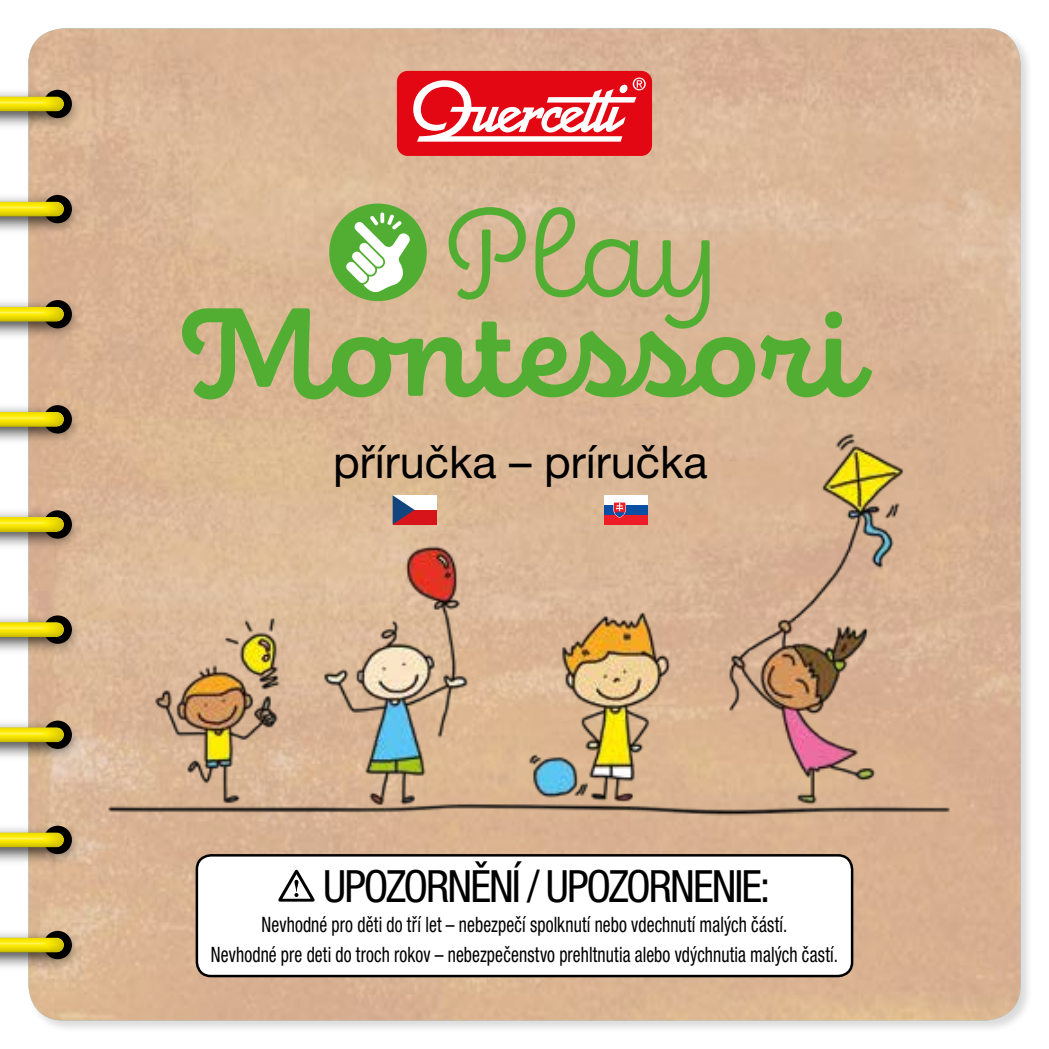
<style>
.page{position:relative;width:1049px;height:1049px;background:#fff}
.page>*{position:absolute;margin:0;border:0;box-sizing:border-box;transform-origin:0 0}
.t1{font:700 127.5px "Eldwin Script";color:#52ae32;scale:.96 1}
.t2{font:300 127.5px "Eldwin Script";color:#52ae32;scale:.96 1}
.t3{font:45px "Helvetica Neue LT Pro";color:#000}
.t4{font:condensed 44.5px "Helvetica Neue LT Pro";letter-spacing:-.045em;color:#000}
.t5{font:condensed 21.25px/30px "Helvetica Neue LT Pro";letter-spacing:.005em;color:#000;text-align:center;scale:.83 1}
</style>
<div class="page">
<div style="left:26px;top:26px;width:1008px;height:1008px;background:#000;opacity:.3"></div>
<img style="left:28px;top:28px;width:992px;height:992px">
<div style="left:397px;top:71px;width:255px;height:85px;background:#e30613;border-radius:11px"></div>
<svg style="left:413px;top:78px;width:233px;height:64px"></svg>
<div style="left:0;top:403px;width:82px;height:42px;background:#000;opacity:.75"></div>
<div style="left:0;top:409px;width:67px;height:20px;background:#000;opacity:.75"></div>
<div style="left:0;top:929px;width:82px;height:42px;background:#000;opacity:.75"></div>
<div style="left:0;top:934px;width:67px;height:20px;background:#000;opacity:.75"></div>
<div style="left:0;top:88px;width:82px;height:42px;background:#000;opacity:.75"></div>
<div style="left:0;top:93px;width:67px;height:20px;background:#000;opacity:.75"></div>
<div style="left:0;top:193px;width:82px;height:42px;background:#000;opacity:.75"></div>
<div style="left:0;top:198px;width:67px;height:20px;background:#000;opacity:.75"></div>
<div style="left:0;top:298px;width:82px;height:42px;background:#000;opacity:.75"></div>
<div style="left:0;top:303px;width:67px;height:20px;background:#000;opacity:.75"></div>
<div style="left:0;top:824px;width:82px;height:42px;background:#000;opacity:.75"></div>
<div style="left:0;top:829px;width:67px;height:20px;background:#000;opacity:.75"></div>
<div style="left:197px;top:855px;width:655px;height:121px;background:#fff;border-radius:14px"></div>
<svg style="left:278px;top:869px;width:37px;height:32px"></svg>
<div style="left:196px;top:854px;width:657px;height:123px;border:2px solid #000;border-radius:14px"></div>
<img style="left:0;top:420px;width:1034px;height:407px">
<div style="left:329px;top:203px;width:98px;height:98px;background:#52ae32;border-radius:50%"></div>
<hr style="left:380px;top:213px;width:4px;height:10px;background:#fff;border-radius:2px">
<svg style="left:346px;top:214px;width:64px;height:79px"></svg>
<div style="left:393px;top:495px;width:43px;height:29px;background:#d6141a"></div>
<div style="left:393px;top:495px;width:43px;height:15px;background:#fff"></div>
<svg style="left:393px;top:495px;width:22px;height:29px"></svg>
<div style="left:604px;top:495px;width:44px;height:29px;background:#ed1c26"></div>
<div style="left:604px;top:495px;width:44px;height:20px;background:#0a4fa3"></div>
<div style="left:604px;top:495px;width:44px;height:10px;background:#fff"></div>
<svg style="left:613px;top:502px;width:13px;height:16px"></svg>
<h1 class="t2" style="left:447px;top:185px;width:283px">Play</h1>
<h1 class="t1" style="left:183px;top:281px;width:704px">Montessori</h1>
<h2 class="t3" style="left:333px;top:434px;width:376px">příručka – príručka</h2>
<h3 class="t4" style="left:323px;top:860px;width:449px">UPOZORNĚNÍ / UPOZORNENIE:</h3>
<p class="t5" style="left:211px;top:909px;width:757px">Nevhodné pro děti do tří let – nebezpečí spolknutí nebo vdechnutí malých částí.<br>Nevhodné pre deti do troch rokov – nebezpečenstvo prehltnutia alebo vdýchnutia malých častí.</p>
</div>
